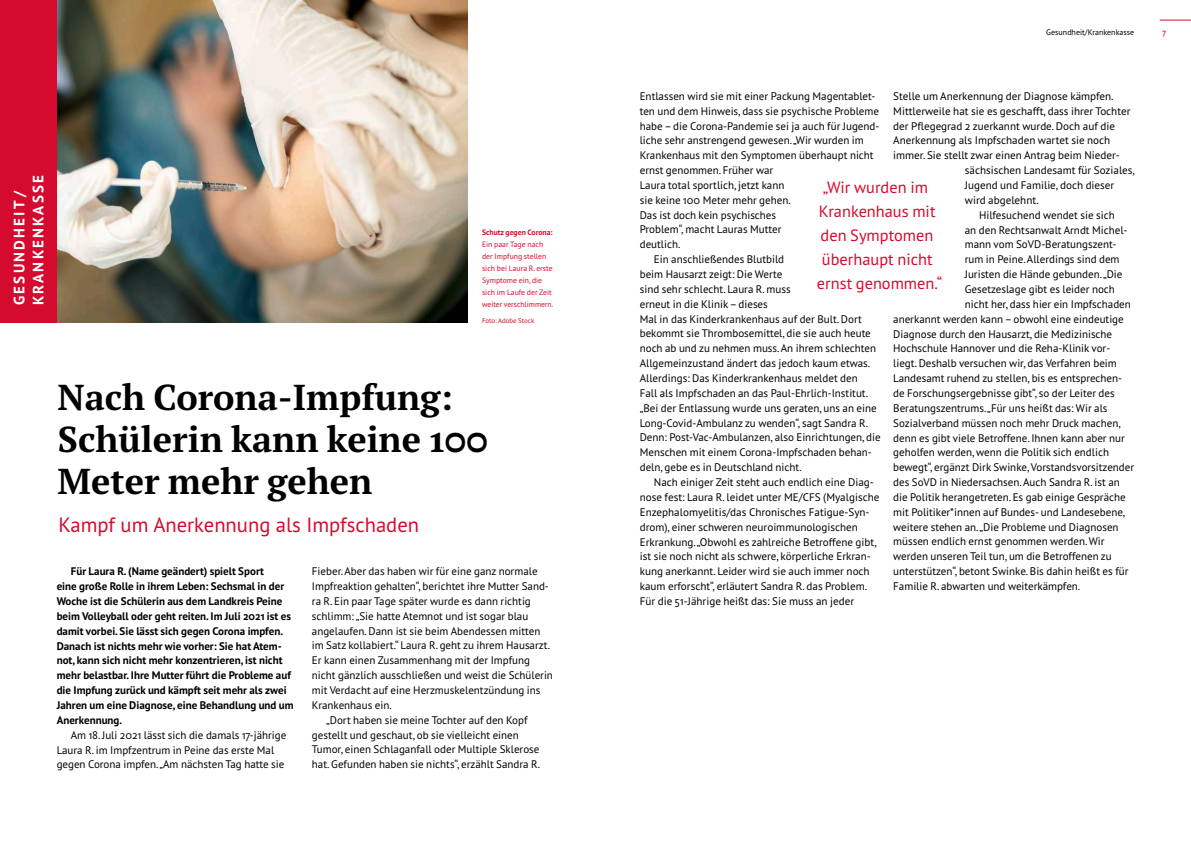
<style>
.page{position:relative;width:1191px;height:842px;background:#fff}
.page>*{position:absolute;margin:0;border:0;box-sizing:border-box;transform-origin:0 0}
.t1{font:700 36px/42px "PT Serif Pro";color:#000}
.t2{font:20.6px "PT Sans Pro";color:#d40b2e}
.t3{font:16.3px/24px "PT Sans Pro";color:#d40b2e;text-align:center}
.t4{font:700 15px/19px "PT Sans";letter-spacing:.15em;color:#fff}
.t5{font:11px/14.9px "PT Sans Pro";color:#000}
.t6{font:700 11px/14.9px "PT Sans Pro";color:#000}
.t7{font:8px "PT Sans Pro";color:#000}
.t8{font:600 8px "PT Sans Pro";color:#d40b2e}
.t9{font:7.7px/12px "PT Sans Pro";color:#d40b2e}
.t10{font:700 7.7px "PT Sans Pro";color:#d40b2e}
.t11{font:6.9px "PT Sans Pro";color:#d40b2e}
</style>
<div class="page">
<img style="left:57px;top:0;width:411px;height:323px">
<div style="left:0;top:0;width:57px;height:323px;background:#d40b2e"></div>
<hr style="left:1159px;top:20px;width:32px;height:1px;background:#d40b2e">
<h3 class="t4" style="left:9px;top:305px;width:132px;rotate:-90deg">GESUNDHEIT /<br>KRANKENKASSE</h3>
<p class="t10" style="left:482px;top:227px;width:72px">Schutz gegen Corona:</p>
<p class="t9" style="left:482px;top:238px;width:73px">Ein paar Tage nach der Impfung stellen sich bei Laura R. erste<br>Symptome ein, die sich im Laufe der Zeit weiter verschlimmern.</p>
<p class="t11" style="left:482px;top:316px;width:54px">Foto: Adobe Stock</p>
<h1 class="t1" style="left:57px;top:375px;width:432px">Nach Corona-Impfung:<br>Schülerin kann keine 100<br>Meter mehr gehen</h1>
<h2 class="t2" style="left:59px;top:511px;width:362px">Kampf um Anerkennung als Impfschaden</h2>
<p class="t6" style="left:57px;top:564px;width:238px;text-indent:14px">Für Laura R. (Name geändert) spielt Sport<br>eine große Rolle in ihrem Leben: Sechsmal in der Woche ist die Schülerin aus dem Landkreis Peine beim Volleyball oder geht reiten. Im Juli 2021 ist es damit vorbei. Sie lässt sich gegen Corona impfen.<br>Danach ist nichts mehr wie vorher: Sie hat Atem&shy;not, kann sich nicht mehr konzentrieren, ist nicht mehr belastbar. Ihre Mutter führt die Probleme auf die Impfung zurück und kämpft seit mehr als zwei Jahren um eine Diagnose, eine Behandlung und um Anerkennung.</p>
<p class="t5" style="left:57px;top:727px;width:231px;text-indent:14px">Am 18. Juli 2021 lässt sich die damals 17-jährige<br>Laura R. im Impfzentrum in Peine das erste Mal gegen Corona impfen. „Am nächsten Tag hatte sie</p>
<p class="t5" style="left:312px;top:564px;width:227px">Fieber. Aber das haben wir für eine ganz normale</p>
<p class="t5" style="left:312px;top:578px;width:238px">Impfreaktion gehalten“, berichtet ihre Mutter Sand-</p>
<p class="t5" style="left:312px;top:593px;width:220px">ra R. Ein paar Tage später wurde es dann richtig</p>
<p class="t5" style="left:312px;top:608px;width:218px">schlimm: „Sie hatte Atemnot und ist sogar blau</p>
<p class="t5" style="left:312px;top:623px;width:230px">angelaufen. Dann ist sie beim Abendessen mitten</p>
<p class="t5" style="left:312px;top:638px;width:239px">im Satz kollabiert.“ Laura R. geht zu ihrem Hausarzt.</p>
<p class="t5" style="left:312px;top:653px;width:220px">Er kann einen Zusammenhang mit der Impfung</p>
<p class="t5" style="left:312px;top:668px;width:242px">nicht gänzlich ausschließen und weist die Schülerin</p>
<p class="t5" style="left:312px;top:682px;width:230px">mit Verdacht auf eine Herzmuskelentzündung ins</p>
<p class="t5" style="left:312px;top:697px;width:81px">Krankenhaus ein.</p>
<p class="t5" style="left:326px;top:712px;width:203px">„Dort haben sie meine Tochter auf den Kopf</p>
<p class="t5" style="left:312px;top:727px;width:208px">gestellt und geschaut, ob sie vielleicht einen</p>
<p class="t5" style="left:312px;top:742px;width:229px">Tumor, einen Schlaganfall oder Multiple Sklerose</p>
<p class="t5" style="left:312px;top:757px;width:230px">hat. Gefunden haben sie nichts“, erzählt Sandra R.</p>
<p class="t7" style="left:1046px;top:27px;width:89px">Gesundheit/Krankenkasse</p>
<p class="t8" style="left:1162px;top:26px;width:5px">7</p>
<p class="t5" style="left:640px;top:88px;width:237px">Entlassen wird sie mit einer Packung Magentablet-</p>
<p class="t5" style="left:640px;top:103px;width:241px">ten und dem Hinweis, dass sie psychische Probleme</p>
<p class="t5" style="left:640px;top:118px;width:241px">habe – die Corona-Pandemie sei ja auch für Jugend-</p>
<p class="t5" style="left:640px;top:133px;width:226px">liche sehr anstrengend gewesen. „Wir wurden im</p>
<p class="t5" style="left:640px;top:148px;width:235px">Krankenhaus mit den Symptomen überhaupt nicht</p>
<p class="t5" style="left:640px;top:162px;width:135px">ernst genommen. Früher war</p>
<p class="t5" style="left:640px;top:177px;width:146px">Laura total sportlich, jetzt kann</p>
<p class="t5" style="left:640px;top:192px;width:152px">sie keine 100 Meter mehr gehen.</p>
<p class="t5" style="left:640px;top:207px;width:138px">Das ist doch kein psychisches</p>
<p class="t5" style="left:640px;top:222px;width:143px">Problem“, macht Lauras Mutter</p>
<p class="t5" style="left:640px;top:237px;width:42px">deutlich.</p>
<p class="t5" style="left:654px;top:252px;width:132px">Ein anschließendes Blutbild</p>
<p class="t5" style="left:640px;top:266px;width:144px">beim Hausarzt zeigt: Die Werte</p>
<p class="t5" style="left:640px;top:281px;width:152px">sind sehr schlecht. Laura R. muss</p>
<p class="t5" style="left:640px;top:296px;width:130px">erneut in die Klinik – dieses</p>
<p class="t5" style="left:640px;top:311px;width:223px">Mal in das Kinderkrankenhaus auf der Bult. Dort</p>
<p class="t5" style="left:640px;top:326px;width:233px">bekommt sie Thrombosemittel, die sie auch heute</p>
<p class="t5" style="left:640px;top:341px;width:238px">noch ab und zu nehmen muss. An ihrem schlechten</p>
<p class="t5" style="left:640px;top:356px;width:232px">Allgemeinzustand ändert das jedoch kaum etwas.</p>
<p class="t5" style="left:640px;top:370px;width:219px">Allerdings: Das Kinderkrankenhaus meldet den</p>
<p class="t5" style="left:640px;top:385px;width:230px">Fall als Impfschaden an das Paul-Ehrlich-Institut.</p>
<p class="t5" style="left:640px;top:400px;width:238px">„Bei der Entlassung wurde uns geraten, uns an eine</p>
<p class="t5" style="left:640px;top:415px;width:230px">Long-Covid-Ambulanz zu wenden“, sagt Sandra R.</p>
<p class="t5" style="left:640px;top:430px;width:242px">Denn: Post-Vac-Ambulanzen, also Einrichtungen, die</p>
<p class="t5" style="left:640px;top:445px;width:234px">Menschen mit einem Corona-Impfschaden behan-</p>
<p class="t5" style="left:640px;top:459px;width:163px">deln, gebe es in Deutschland nicht.</p>
<p class="t5" style="left:654px;top:474px;width:221px">Nach einiger Zeit steht auch endlich eine Diag-</p>
<p class="t5" style="left:639px;top:489px;width:241px">nose fest: Laura R. leidet unter ME/CFS (Myalgische</p>
<p class="t5" style="left:639px;top:504px;width:231px">Enzephalomyelitis/das Chronisches Fatigue-Syn-</p>
<p class="t5" style="left:639px;top:519px;width:220px">drom), einer schweren neuroimmunologischen</p>
<p class="t5" style="left:639px;top:534px;width:239px">Erkrankung. „Obwohl es zahlreiche Betroffene gibt,</p>
<p class="t5" style="left:639px;top:549px;width:233px">ist sie noch nicht als schwere, körperliche Erkran-</p>
<p class="t5" style="left:639px;top:564px;width:231px">kung anerkannt. Leider wird sie auch immer noch</p>
<p class="t5" style="left:639px;top:578px;width:229px">kaum erforscht“, erläutert Sandra R. das Problem.</p>
<p class="t5" style="left:639px;top:593px;width:216px">Für die 51-Jährige heißt das: Sie muss an jeder</p>
<p class="t5" style="left:893px;top:88px;width:222px">Stelle um Anerkennung der Diagnose kämpfen.</p>
<p class="t5" style="left:893px;top:103px;width:239px">Mittlerweile hat sie es geschafft, dass ihrer Tochter</p>
<p class="t5" style="left:893px;top:118px;width:223px">der Pflegegrad 2 zuerkannt wurde. Doch auf die</p>
<p class="t5" style="left:893px;top:133px;width:218px">Anerkennung als Impfschaden wartet sie noch</p>
<p class="t5" style="left:893px;top:148px;width:228px">immer. Sie stellt zwar einen Antrag beim Nieder-</p>
<p class="t5" style="left:964px;top:163px;width:172px">sächsischen Landesamt für Soziales,</p>
<p class="t5" style="left:964px;top:177px;width:151px">Jugend und Familie, doch dieser</p>
<p class="t5" style="left:964px;top:192px;width:75px">wird abgelehnt.</p>
<p class="t5" style="left:979px;top:207px;width:137px">Hilfesuchend wendet sie sich</p>
<p class="t5" style="left:964px;top:222px;width:164px">an den Rechtsanwalt Arndt Michel-</p>
<p class="t5" style="left:964px;top:237px;width:153px">mann vom SoVD-Beratungszent-</p>
<p class="t5" style="left:964px;top:252px;width:156px">rum in Peine. Allerdings sind dem</p>
<p class="t5" style="left:964px;top:267px;width:159px">Juristen die Hände gebunden. „Die</p>
<p class="t5" style="left:964px;top:281px;width:152px">Gesetzeslage gibt es leider noch</p>
<p class="t5" style="left:964px;top:296px;width:167px">nicht her, dass hier ein Impfschaden</p>
<p class="t5" style="left:893px;top:311px;width:232px">anerkannt werden kann – obwohl eine eindeutige</p>
<p class="t5" style="left:893px;top:326px;width:220px">Diagnose durch den Hausarzt, die Medizinische</p>
<p class="t5" style="left:893px;top:341px;width:218px">Hochschule Hannover und die Reha-Klinik vor-</p>
<p class="t5" style="left:893px;top:356px;width:225px">liegt. Deshalb versuchen wir, das Verfahren beim</p>
<p class="t5" style="left:893px;top:370px;width:230px">Landesamt ruhend zu stellen, bis es entsprechen-</p>
<p class="t5" style="left:893px;top:385px;width:223px">de Forschungsergebnisse gibt“, so der Leiter des</p>
<p class="t5" style="left:893px;top:400px;width:216px">Beratungszentrums. „Für uns heißt das: Wir als</p>
<p class="t5" style="left:893px;top:415px;width:229px">Sozialverband müssen noch mehr Druck machen,</p>
<p class="t5" style="left:893px;top:430px;width:233px">denn es gibt viele Betroffene. Ihnen kann aber nur</p>
<p class="t5" style="left:893px;top:445px;width:217px">geholfen werden, wenn die Politik sich endlich</p>
<p class="t5" style="left:893px;top:460px;width:242px">bewegt“, ergänzt Dirk Swinke, Vorstandsvorsitzender</p>
<p class="t5" style="left:893px;top:474px;width:228px">des SoVD in Niedersachsen. Auch Sandra R. ist an</p>
<p class="t5" style="left:893px;top:489px;width:234px">die Politik herangetreten. Es gab einige Gespräche</p>
<p class="t5" style="left:893px;top:504px;width:234px">mit Politiker*innen auf Bundes- und Landesebene,</p>
<p class="t5" style="left:893px;top:519px;width:227px">weitere stehen an. „Die Probleme und Diagnosen</p>
<p class="t5" style="left:893px;top:534px;width:213px">müssen endlich ernst genommen werden. Wir</p>
<p class="t5" style="left:893px;top:549px;width:220px">werden unseren Teil tun, um die Betroffenen zu</p>
<p class="t5" style="left:893px;top:564px;width:237px">unterstützen“, betont Swinke. Bis dahin heißt es für</p>
<p class="t5" style="left:893px;top:578px;width:189px">Familie R. abwarten und weiterkämpfen.</p>
<h3 class="t3" style="left:817px;top:175px;width:127px">„Wir wurden im<br>Krankenhaus mit den Symptomen überhaupt nicht ernst genommen.“</h3>
</div>
